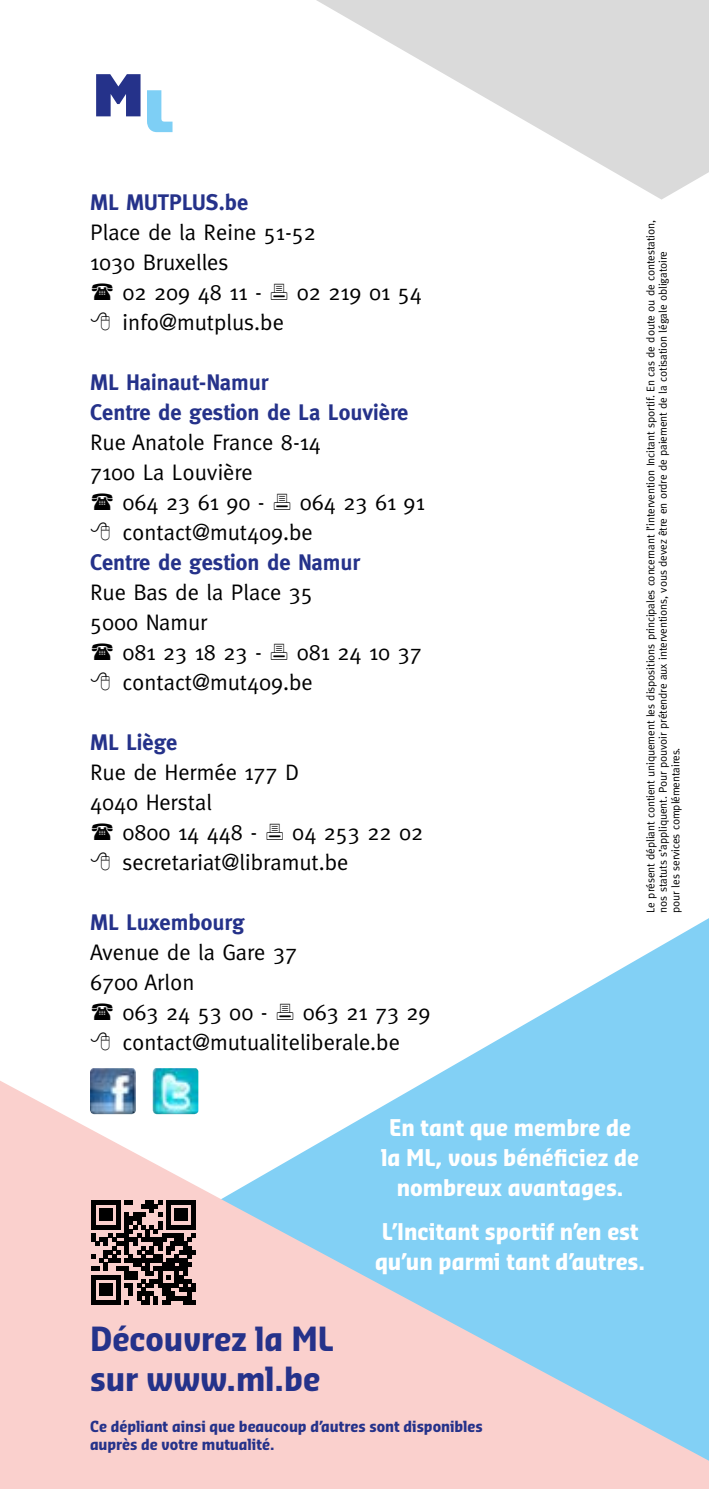
<style>
.page{position:relative;width:709px;height:1489px;background:#fff}
.page>*{position:absolute;margin:0;border:0;box-sizing:border-box;transform-origin:0 0}
.t1{font:700 32.5px/40px "Sansa Con Pro";color:#25328a}
.t2{font:22.5px/30px "Meta";color:#000}
.t3{font:700 22.5px/30px "Sansa Con Pro";color:#fff;text-align:center}
.t4{font:700 22.5px/30px "Meta";color:#25328a}
.t5{font:700 15px/17.5px "Sansa Con Pro";color:#25328a}
.t6{font:11.25px/12.5px "Meta";letter-spacing:-.01em;color:#000}
</style>
<div class="page">
<svg style="left:152px;top:918px;width:557px;height:162px"></svg>
<svg style="left:0;top:1080px;width:709px;height:408px;background:#cad3e1"></svg>
<svg style="left:316px;top:0;width:393px;height:199px;fill:#dadada"></svg>
<img style="left:153px;top:1068px;width:45px;height:46px">
<img style="left:90px;top:1068px;width:46px;height:46px">
<svg style="left:91px;top:1199px;width:105px;height:105px;background:#655453"></svg>
<svg style="left:96px;top:74px;width:77px;height:59px"></svg>
<svg style="left:277px;top:1003px;width:16px;height:17px"></svg>
<p class="t4" style="left:90px;top:187px;width:160px">ML MUTPLUS.be</p>
<p class="t2" style="left:90px;top:217px;width:227px">Place de la Reine 51-52</p>
<p class="t2" style="left:90px;top:247px;width:140px">1030 Bruxelles</p>
<p class="t2" style="left:122px;top:277px;width:141px">02 209 48 11 -</p>
<p class="t2" style="left:297px;top:277px;width:126px">02 219 01 54</p>
<p class="t2" style="left:122px;top:307px;width:163px">info@mutplus.be</p>
<p class="t4" style="left:90px;top:367px;width:320px">ML Hainaut-Namur<br>Centre de gestion de La Louvière</p>
<p class="t2" style="left:90px;top:427px;width:232px">Rue Anatole France 8-14</p>
<p class="t2" style="left:90px;top:457px;width:164px">7100 La Louvière</p>
<p class="t2" style="left:122px;top:487px;width:144px">064 23 61 90 -</p>
<p class="t2" style="left:122px;top:487px;width:304px;text-indent:177px">064 23 61 91 contact@mut409.be</p>
<p class="t4" style="left:90px;top:547px;width:272px">Centre de gestion de Namur</p>
<p class="t2" style="left:90px;top:577px;width:224px">Rue Bas de la Place 35</p>
<p class="t2" style="left:90px;top:607px;width:119px">5000 Namur</p>
<p class="t2" style="left:122px;top:637px;width:141px">081 23 18 23 -</p>
<p class="t2" style="left:122px;top:637px;width:301px;text-indent:174px">081 24 10 37 contact@mut409.be</p>
<p class="t4" style="left:90px;top:727px;width:89px">ML Liège</p>
<p class="t2" style="left:90px;top:757px;width:211px">Rue de Hermée 177 D</p>
<p class="t2" style="left:90px;top:787px;width:123px">4040 Herstal</p>
<p class="t2" style="left:122px;top:817px;width:136px">0800 14 448 -</p>
<p class="t2" style="left:122px;top:817px;width:302px;text-indent:170px">04 253 22 02 secretariat@libramut.be</p>
<p class="t4" style="left:90px;top:907px;width:156px">ML Luxembourg</p>
<p class="t2" style="left:90px;top:937px;width:208px">Avenue de la Gare 37<br>6700 Arlon</p>
<p class="t2" style="left:122px;top:997px;width:147px">063 24 53 00 -</p>
<p class="t2" style="left:122px;top:997px;width:310px;text-indent:180px">063 21 73 29 contact@mutualiteliberale.be</p>
<p class="t6" style="left:644px;top:912px;width:694px;rotate:-90deg">Le présent dépliant contient uniquement les dispositions principales concernant l’intervention Incitant sportif. En cas de doute ou de contestation, nos statuts s’appliquent. Pour pouvoir prétendre aux interventions, vous devez être en ordre de paiement de la cotisation légale obligatoire<br>pour les services complémentaires.</p>
<p class="t3" style="left:381px;top:1112px;width:259px">En tant que membre de la ML, vous bénéficiez de nombreux avantages.</p>
<p class="t3" style="left:375px;top:1216px;width:271px;text-align:left">L’Incitant sportif n’en est qu’un parmi tant d’autres.</p>
<h1 class="t1" style="left:90px;top:1318px;width:245px">Découvrez la ML sur www.ml.be</h1>
<p class="t5" style="left:90px;top:1417px;width:394px">Ce dépliant ainsi que beaucoup d’autres sont disponibles auprès de votre mutualité.</p>
</div>
